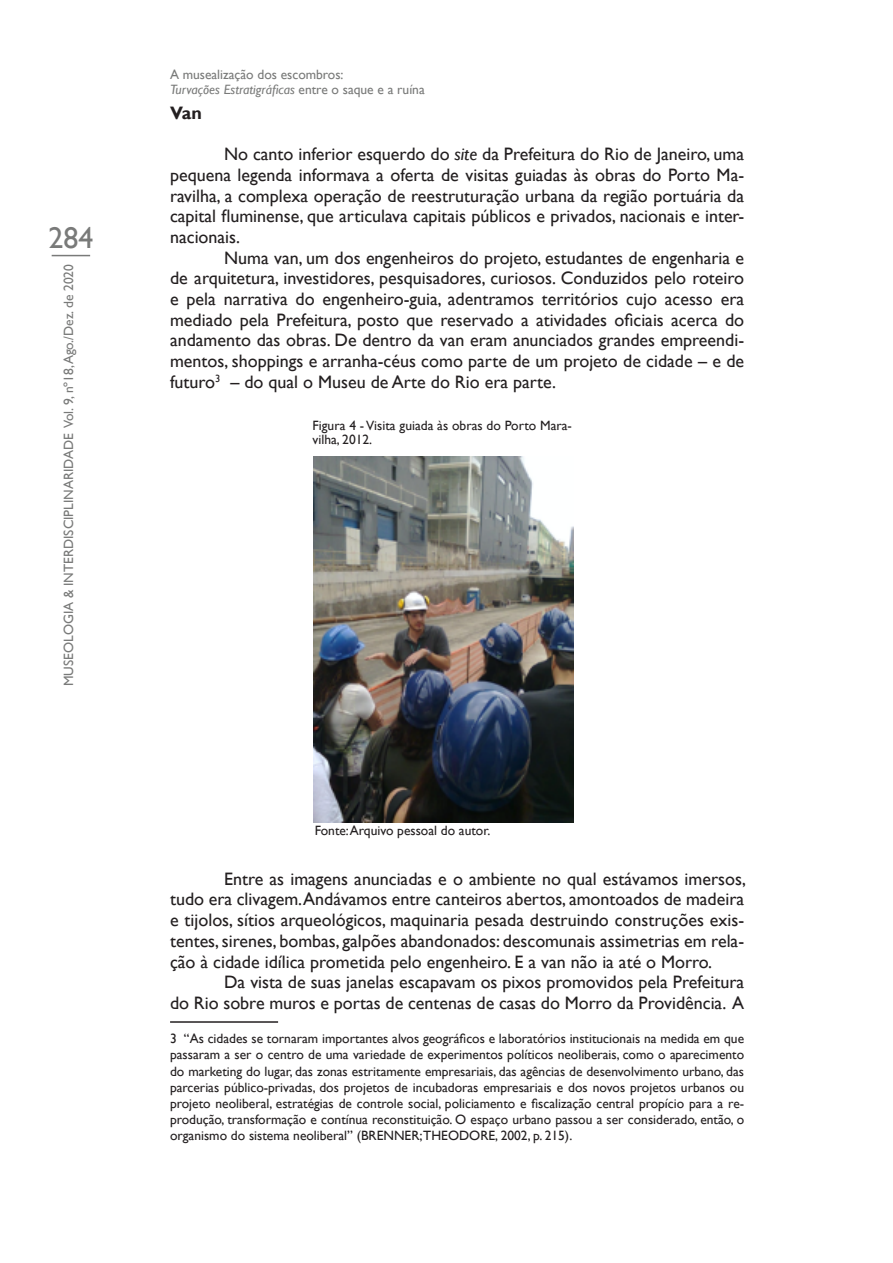
<style>
.page{position:relative;width:893px;height:1263px;background:#fff}
.page>*{position:absolute;margin:0;border:0;box-sizing:border-box;transform-origin:0 0}
.t1{font:30px "Gill Sans";color:#797a79}
.t2{font:18px/20.7px "Gill Sans";color:#231f20;text-align:justify}
.t3{font:700 18px "Gill Sans";color:#231f20}
.rodapé_museu_Pamela{font:13.5px/16.2px "Gill Sans";color:#231f20;text-align:justify}
.t4{font:13.5px/15px "Gill Sans";color:#797a79}
.Museologia_Pamela{font:13.5px/13.5px "Gill Sans";color:#231f20}
.s1{font-style:italic}
</style>
<div class="page">
<hr style="left:52px;top:255px;width:38px;height:1px;background:#797a79">
<hr style="left:170px;top:1021px;width:108px;height:2px;background:#231f20">
<img style="left:314px;top:456px;width:259px;height:366px">
<h1 class="t1" style="left:48px;top:221px;width:46px">284</h1>
<p class="t4" style="left:62px;top:686px;width:423px;rotate:-90deg">MUSEOLOGIA &amp; INTERDISCIPLINARIDADE Vol. 9, nº18, Ago./Dez. de 2020</p>
<p class="t4" style="left:170px;top:68px;width:256px">A musealização dos escombros:<br><span class="s1">Turvações Estratigráficas</span> entre o saque e a ruína</p>
<p class="t3" style="left:170px;top:102px;width:33px">Van</p>
<p class="t2" style="left:170px;top:144px;width:576px;text-indent:54px">No canto inferior esquerdo do <span class="s1">site</span> da Prefeitura do Rio de Janeiro, uma pequena legenda informava a oferta de visitas guiadas às obras do Porto Ma&shy;ravilha, a complexa operação de reestruturação urbana da região portuária da capital fluminense, que articulava capitais públicos e privados, nacionais e inter&shy;nacionais.</p>
<p class="t2" style="left:170px;top:248px;width:576px;text-indent:54px">Numa van, um dos engenheiros do projeto, estudantes de engenharia e de arquitetura, investidores, pesquisadores, curiosos. Conduzidos pelo roteiro e pela narrativa do engenheiro-guia, adentramos territórios cujo acesso era mediado pela Prefeitura, posto que reservado a atividades oficiais acerca do andamento das obras. De dentro da van eram anunciados grandes empreendi&shy;mentos, shoppings e arranha-céus como parte de um projeto de cidade – e de futuro<sup>3</sup> – do qual o Museu de Arte do Rio era parte.</p>
<p class="Museologia_Pamela" style="left:313px;top:419px;width:261px">Figura 4 - Visita guiada às obras do Porto Mara&shy;vilha, 2012.</p>
<p class="Museologia_Pamela" style="left:315px;top:824px;width:177px">Fonte: Arquivo pessoal do autor.</p>
<p class="t2" style="left:170px;top:869px;width:577px;text-indent:54px">Entre as imagens anunciadas e o ambiente no qual estávamos imersos, tudo era clivagem.Andávamos entre canteiros abertos, amontoados de madeira e tijolos, sítios arqueológicos, maquinaria pesada destruindo construções exis&shy;tentes, sirenes, bombas, galpões abandonados: descomunais assimetrias em rela&shy;ção à cidade idílica prometida pelo engenheiro. E a van não ia até o Morro.</p>
<p class="t2" style="left:170px;top:972px;width:576px;text-align:right">Da vista de suas janelas escapavam os pixos promovidos pela Prefeitura<br>do Rio sobre muros e portas de centenas de casas do Morro da Providência. A</p>
<p class="rodapé_museu_Pamela" style="left:170px;top:1031px;width:576px">3 “As cidades se tornaram importantes alvos geográficos e laboratórios institucionais na medida em que passaram a ser o centro de uma variedade de experimentos políticos neoliberais, como o aparecimento do marketing do lugar, das zonas estritamente empresariais, das agências de desenvolvimento urbano, das parcerias público-privadas, dos projetos de incubadoras empresariais e dos novos projetos urbanos ou projeto neoliberal, estratégias de controle social, policiamento e fiscalização central propício para a re&shy;produção, transformação e contínua reconstituição. O espaço urbano passou a ser considerado, então, o organismo do sistema neoliberal” (BRENNER;THEODORE, 2002, p. 215).</p>
</div>
